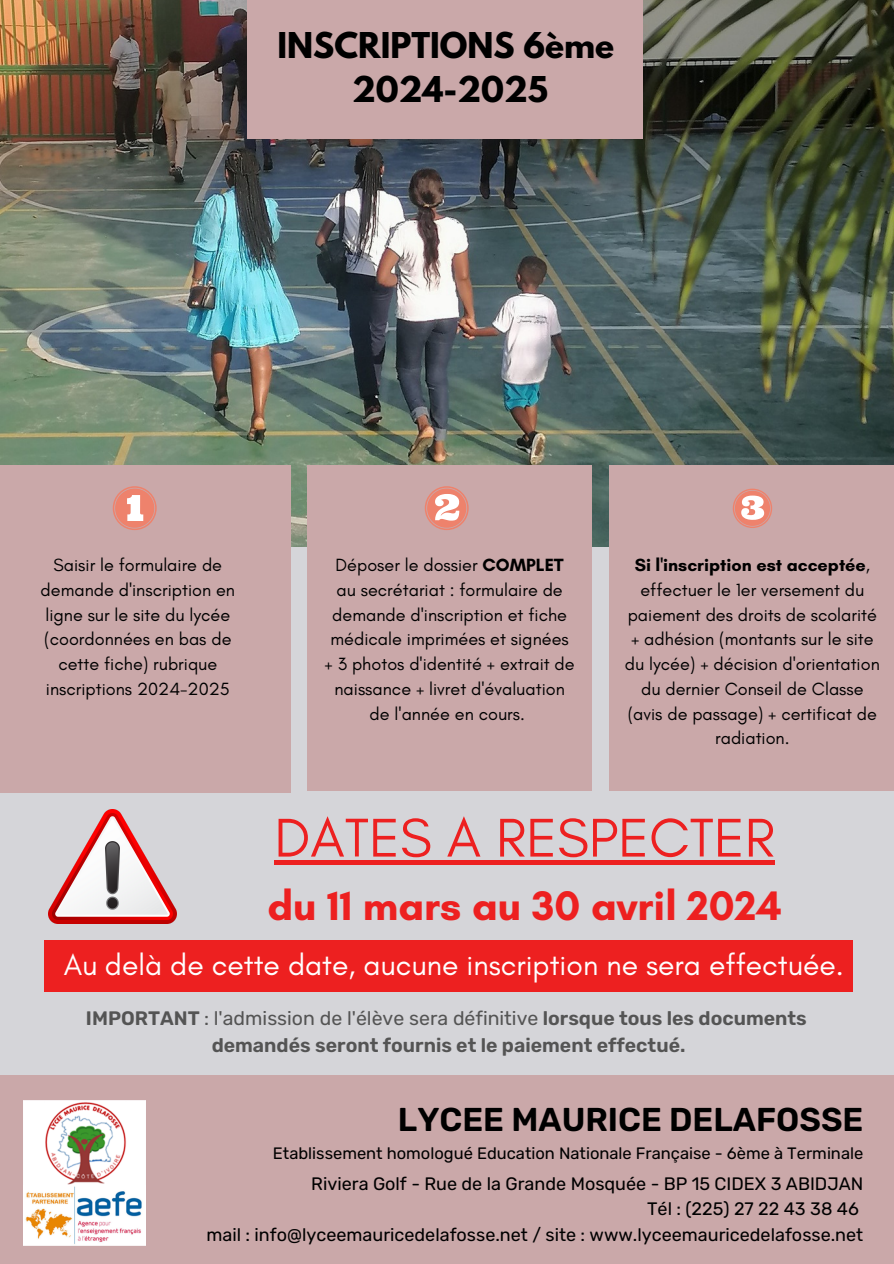
<style>
.page{position:relative;width:894px;height:1264px;background:#fff}
.page>*{position:absolute;margin:0;border:0;box-sizing:border-box;transform-origin:0 0}
.t1{font:55.5px "Glacial Indifference";color:#ed2020}
.t2{font:700 42px "Glacial Indifference";color:#ed2020}
.t3{font:600 33px "Rubik";color:#000}
.t4{font:700 31.5px/43.8px "League Spartan";color:#000;text-align:center}
.t5{font:30px "Glacial Indifference";color:#fff}
.t6{font:600 19.5px/27px "Rubik";color:#545454;text-align:center}
.t7{font:18px/24.8px "Glacial Indifference";color:#000;text-align:center}
.t8{font:18px/25.2px "Rubik";color:#000;text-align:right}
.t9{font:16.5px "Rubik";color:#000}
.s1{font-weight:700}
.s2{font-weight:400}
</style>
<div class="page">
<div style="left:0;top:0;width:893px;height:1263px;background:#d5d5d9"></div>
<img style="left:0;top:0;width:893px;height:546px">
<div style="left:0;top:1075px;width:893px;height:188px;background:#caa8a9"></div>
<div style="left:247px;top:0;width:395px;height:139px;background:#caa8a9"></div>
<div style="left:608px;top:465px;width:285px;height:325px;background:#caa8a9"></div>
<div style="left:307px;top:465px;width:284px;height:325px;background:#caa8a9"></div>
<div style="left:0;top:465px;width:291px;height:327px;background:#caa8a9"></div>
<svg style="left:113px;top:486px;width:44px;height:44px"></svg>
<svg style="left:424px;top:486px;width:44px;height:44px"></svg>
<svg style="left:732px;top:488px;width:40px;height:40px"></svg>
<img style="left:23px;top:1100px;width:122px;height:145px">
<div style="left:44px;top:940px;width:808px;height:51px;background:#ed2020"></div>
<img style="left:48px;top:809px;width:129px;height:114px">
<hr style="left:274px;top:860px;width:500px;height:4px;background:#ed2020">
<p class="t4" style="left:277px;top:27px;width:338px">INSCRIPTIONS 6ème<br>2024-2025</p>
<p class="t7" style="left:41px;top:552px;width:196px">Saisir le formulaire de demande d'inscription en ligne sur le site du lycée (coordonnées en bas de cette fiche) rubrique inscriptions 2024-2025</p>
<h4 class="t7" style="left:324px;top:552px;width:251px">Déposer le dossier <span class="s1">COMPLET </span>au secrétariat : formulaire de demande d'inscription et fiche médicale imprimées et signées + 3 photos d'identité + extrait de naissance + livret d'évaluation de l'année en cours.</h4>
<h4 class="t7" style="left:624px;top:552px;width:256px"><span class="s1">Si l'inscription est acceptée</span>, effectuer le 1er versement du paiement des droits de scolarité + adhésion (montants sur le site du lycée) + décision d'orientation du dernier Conseil de Classe (avis de passage) + certificat de radiation.</h4>
<p class="t1" style="left:274px;top:803px;width:502px">DATES A RESPECTER</p>
<p class="t2" style="left:267px;top:879px;width:516px">du 11 mars au 30 avril 2024</p>
<p class="t5" style="left:64px;top:946px;width:781px">Au delà de cette date, aucune inscription ne sera effectuée.</p>
<h4 class="t6" style="left:86px;top:1004px;width:722px">IMPORTANT <span class="s2">: l'admission de l'élève sera définitive</span> lorsque tous les documents demandés seront fournis et le paiement effectué.</h4>
<h1 class="t3" style="left:398px;top:1099px;width:467px">LYCEE MAURICE DELAFOSSE</h1>
<h3 class="t9" style="left:273px;top:1143px;width:591px">Etablissement homologué Education Nationale Française - 6ème à Terminale</h3>
<h4 class="t8" style="left:206px;top:1171px;width:658px">Riviera Golf - Rue de la Grande Mosquée - BP 15 CIDEX 3 ABIDJAN<br>Tél : (225) 27 22 43 38 46<br>mail : info@lyceemauricedelafosse.net / site : www.lyceemauricedelafosse.net</h4>
</div>
